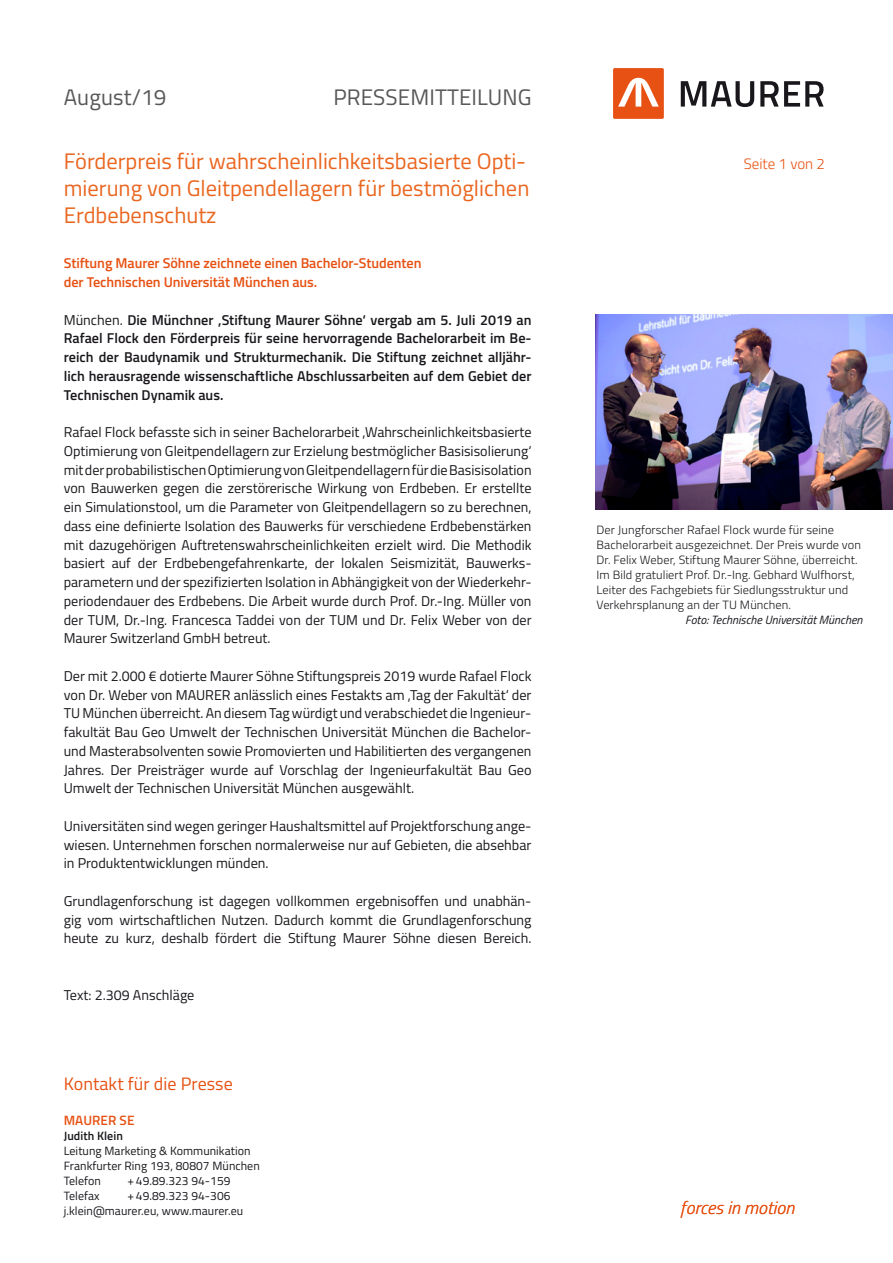
<style>
.page{position:relative;width:893px;height:1263px;background:#fff}
.page>*{position:absolute;margin:0;border:0;box-sizing:border-box;transform-origin:0 0}
.t1{font:22.5px/27px "Titillium";color:#ea6620}
.t2{font:22.5px "Titillium";letter-spacing:.005em;color:#58585a}
.t3{font:18px "Titillium";letter-spacing:.005em;color:#e75113}
.t4{font:italic 300 18px "Titillium";letter-spacing:.005em;color:#e75113}
.t5{font:300 15px "Titillium";color:#e75113}
.t6{font:14.25px/18.8px "Titillium";color:#1a171c;text-align:justify}
.t7{font:600 14.25px/18.8px "Titillium";color:#1a171c;text-align:justify}
.t8{font:600 14.25px/18.8px "Titillium";letter-spacing:-.005em;color:#e75113}
.t9{font:600 13.5px "Titillium";letter-spacing:.005em;color:#e75113}
.t10{font:300 12px/15px "Titillium";letter-spacing:.005em;color:#1a171c}
.t11{font:12px/15px "Titillium";letter-spacing:.005em;color:#1a171c}
.t12{font:italic 12px "Titillium";color:#1a171c}
.t13{font:600 12px "Titillium";letter-spacing:.005em;color:#1a171c}
.s1{font-weight:400}
</style>
<div class="page">
<div style="left:613px;top:68px;width:51px;height:51px;background:#e75113;border-radius:2px"></div>
<svg style="left:681px;top:81px;width:73px;height:26px"></svg>
<svg style="left:760px;top:81px;width:64px;height:26px"></svg>
<svg style="left:618px;top:78px;width:41px;height:29px"></svg>
<img style="left:596px;top:315px;width:297px;height:195px">
<h1 class="t2" style="left:64px;top:81px;width:104px">August/19</h1>
<h1 class="t2" style="left:333px;top:81px;width:200px">PRESSEMITTEILUNG</h1>
<h1 class="t1" style="left:64px;top:146px;width:464px">Förderpreis für wahrscheinlichkeitsbasierte Opti-</h1>
<p class="t5" style="left:744px;top:152px;width:83px">Seite 1 von 2</p>
<h1 class="t1" style="left:64px;top:173px;width:467px">mierung von Gleitpendellagern für bestmöglichen<br>Erdbebenschutz</h1>
<p class="t8" style="left:64px;top:253px;width:359px">Stiftung Maurer Söhne zeichnete einen Bachelor-Studenten der Technischen Universität München aus.</p>
<p class="t7" style="left:64px;top:309px;width:469px"><span class="s1">München.</span> Die Münchner ,Stiftung Maurer Söhne‘ vergab am 5. Juli 2019 an Rafael Flock den Förderpreis für seine hervorragende Bachelorarbeit im Be&shy;reich der Baudynamik und Strukturmechanik. Die Stiftung zeichnet alljähr&shy;lich herausragende wissenschaftliche Abschlussarbeiten auf dem Gebiet der Technischen Dynamik aus.</p>
<p class="t6" style="left:64px;top:422px;width:469px">Rafael Flock befasste sich in seiner Bachelorarbeit ,Wahrscheinlichkeitsbasierte Optimierung von Gleitpendellagern zur Erzielung bestmöglicher Basisisolierung‘ mit der probabilistischen Optimierung von Gleitpendellagern für die Basisisolation von Bauwerken gegen die zerstörerische Wirkung von Erdbeben. Er erstellte ein Simulationstool, um die Parameter von Gleitpendellagern so zu berechnen, dass eine definierte Isolation des Bauwerks für verschiedene Erdbebenstärken mit dazugehörigen Auftretenswahrscheinlichkeiten erzielt wird. Die Methodik basiert auf der Erdbebengefahrenkarte, der lokalen Seismizität, Bauwerks&shy;parametern und der spezifizierten Isolation in Abhängigkeit von der Wiederkehr&shy;periodendauer des Erdbebens. Die Arbeit wurde durch Prof. Dr.-Ing. Müller von der TUM, Dr.-Ing. Francesca Taddei von der TUM und Dr. Felix Weber von der Maurer Switzerland GmbH betreut.</p>
<p class="t6" style="left:64px;top:666px;width:469px;text-align:left">Der mit 2.000 € dotierte Maurer Söhne Stiftungspreis 2019 wurde Rafael Flock von Dr. Weber von MAURER anlässlich eines Festakts am ,Tag der Fakultät‘ der TU München überreicht. An diesem Tag würdigt und verabschiedet die Ingenieur&shy;fakultät Bau Geo Umwelt der Technischen Universität München die Bachelor&shy;und Masterabsolventen sowie Promovierten und Habilitierten des vergangenen Jahres. Der Preisträger wurde auf Vorschlag der Ingenieurfakultät Bau Geo Umwelt der Technischen Universität München ausgewählt.</p>
<p class="t6" style="left:64px;top:816px;width:469px">Universitäten sind wegen geringer Haushaltsmittel auf Projektforschung ange&shy;wiesen. Unternehmen forschen normalerweise nur auf Gebieten, die absehbar in Produktentwicklungen münden.</p>
<p class="t6" style="left:64px;top:891px;width:469px">Grundlagenforschung ist dagegen vollkommen ergebnisoffen und unabhän&shy;gig vom wirtschaftlichen Nutzen. Dadurch kommt die Grundlagenforschung heute zu kurz, deshalb fördert die Stiftung Maurer Söhne diesen Bereich.</p>
<p class="t10" style="left:597px;top:522px;width:266px">Der Jungforscher Rafael Flock wurde für seine Bachelorarbeit ausgezeichnet. Der Preis wurde von Dr. Felix Weber, Stiftung Maurer Söhne, überreicht.<br>Im Bild gratuliert Prof. Dr.-Ing. Gebhard Wulfhorst, Leiter des Fachgebiets für Siedlungsstruktur und Verkehrsplanung an der TU München.</p>
<p class="t12" style="left:685px;top:611px;width:179px">Foto: Technische Universität München</p>
<p class="t6" style="left:64px;top:984px;width:132px">Text: 2.309 Anschläge</p>
<p class="t3" style="left:64px;top:1070px;width:171px">Kontakt für die Presse</p>
<p class="t9" style="left:64px;top:1109px;width:72px">MAURER SE</p>
<p class="t13" style="left:64px;top:1126px;width:61px">Judith Klein</p>
<p class="t11" style="left:64px;top:1142px;width:198px">Leitung Marketing &amp; Kommunikation<br>Frankfurter Ring 193, 80807 München<br>Telefon</p>
<p class="t11" style="left:128px;top:1172px;width:104px">+49.89.323 94-159</p>
<p class="t11" style="left:64px;top:1187px;width:37px">Telefax</p>
<p class="t11" style="left:64px;top:1187px;width:181px;text-indent:64px">+49.89.323 94-306 j.klein@maurer.eu, www.maurer.eu</p>
<p class="t4" style="left:680px;top:1194px;width:115px">forces in motion</p>
</div>
